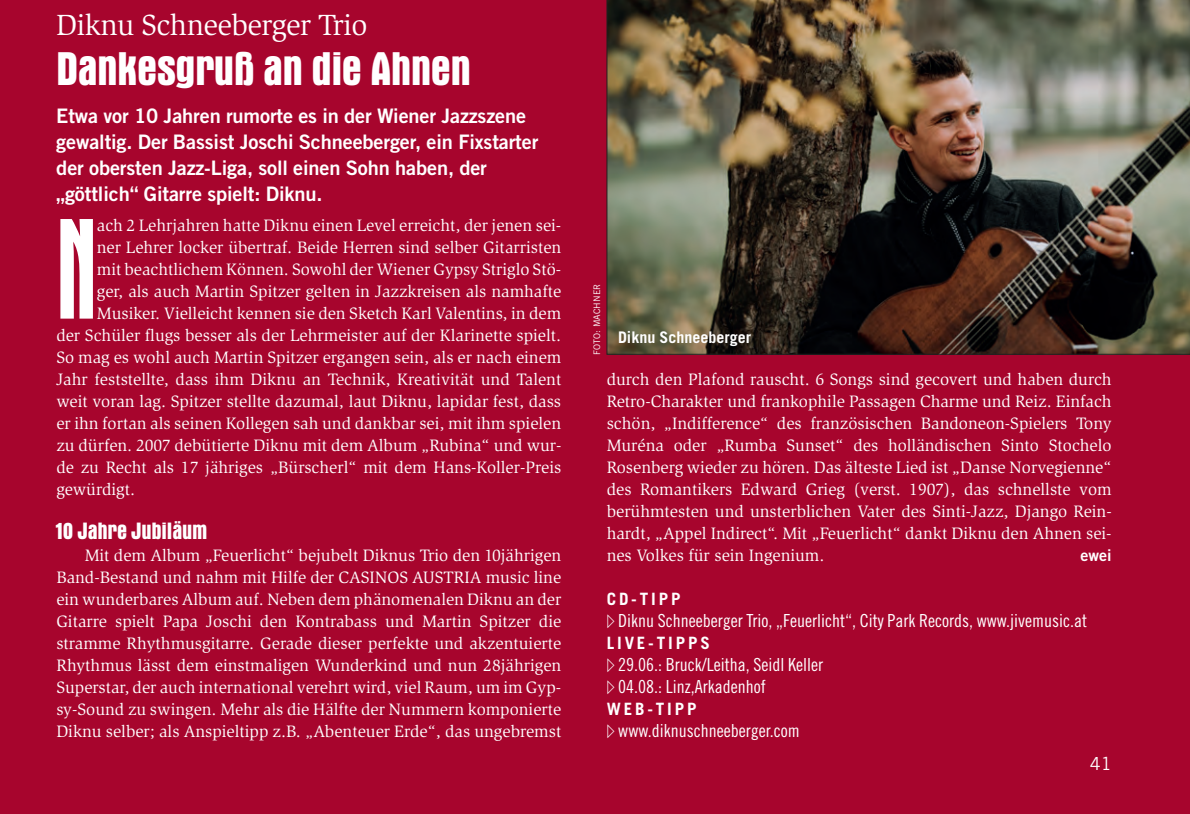
<style>
.page{position:relative;width:1190px;height:814px;background:#fff}
.page>*{position:absolute;margin:0;border:0;box-sizing:border-box;transform-origin:0 0}
.t1{font:condensed 145.6px "Aurora BT";color:#fff}
.t2{font:700 condensed 48px "Aurora BT";letter-spacing:-.015em;color:#fff}
.t3{font:30px "Slimbach";letter-spacing:-.015em;color:#fff}
.t4{font:700 condensed 24px "Aurora BT";letter-spacing:-.01em;color:#fff}
.t5{font:20px/26px "Trade Gothic Bold Two";letter-spacing:-.005em;color:#fff}
.t6{font:18px/22px "Trade Gothic Cond Eighteen";color:#fff}
.t7{font:18px "Trade Gothic";color:#fff}
.t8{font:17px/22px "Slimbach";color:#fff;text-align:justify}
.t9{font:700 17px "Trade Gothic";letter-spacing:.165em;color:#fff}
.t10{font:700 16px "Trade Gothic";color:#fff}
.t11{font:16px "Trade Gothic Bold Two";color:#fff}
.t12{font:9px "Trade Gothic";color:#fff}
</style>
<div class="page">
<div style="left:0;top:0;width:1189px;height:813px;background:#a7052d"></div>
<img style="left:606px;top:0;width:583px;height:354px">
<h3 class="t3" style="left:56px;top:8px;width:312px">Diknu Schneeberger Trio</h3>
<h2 class="t2" style="left:56px;top:42px;width:416px">Dankesgruß an die Ahnen</h2>
<p class="t5" style="left:56px;top:102px;width:483px">Etwa vor 10 Jahren rumorte es in der Wiener Jazzszene gewaltig. Der Bassist Joschi Schneeberger, ein Fixstarter der obersten Jazz-Liga, soll einen Sohn haben, der „göttlich“ Gitarre spielt: Diknu.</p>
<h1 class="t1" style="left:56px;top:193px;width:42px">N</h1>
<p class="t8" style="left:97px;top:214px;width:466px">ach 2 Lehrjahren hatte Diknu einen Level erreicht, der jenen sei-</p>
<p class="t8" style="left:97px;top:236px;width:466px">ner Lehrer locker übertraf. Beide Herren sind selber Gitarristen</p>
<p class="t8" style="left:97px;top:258px;width:466px">mit beachtlichem Können. Sowohl der Wiener Gypsy Striglo Stö-</p>
<p class="t8" style="left:97px;top:280px;width:466px">ger, als auch Martin Spitzer gelten in Jazzkreisen als namhafte</p>
<p class="t8" style="left:97px;top:302px;width:465px">Musiker. Vielleicht kennen sie den Sketch Karl Valentins, in dem</p>
<p class="t8" style="left:56px;top:324px;width:506px">der Schüler flugs besser als der Lehrmeister auf der Klarinette spielt.</p>
<p class="t8" style="left:56px;top:346px;width:506px">So mag es wohl auch Martin Spitzer ergangen sein, als er nach einem</p>
<p class="t8" style="left:56px;top:368px;width:506px">Jahr feststellte, dass ihm Diknu an Technik, Kreativität und Talent</p>
<p class="t8" style="left:56px;top:390px;width:506px">weit voran lag. Spitzer stellte dazumal, laut Diknu, lapidar fest, dass</p>
<p class="t8" style="left:56px;top:412px;width:506px">er ihn fortan als seinen Kollegen sah und dankbar sei, mit ihm spielen</p>
<p class="t8" style="left:56px;top:434px;width:506px">zu dürfen. 2007 debütierte Diknu mit dem Album „Rubina“ und wur-</p>
<p class="t8" style="left:56px;top:456px;width:506px">de zu Recht als 17 jähriges „Bürscherl“ mit dem Hans-Koller-Preis</p>
<p class="t8" style="left:56px;top:478px;width:80px">gewürdigt.</p>
<h3 class="t4" style="left:56px;top:517px;width:153px">10 Jahre Jubiläum</h3>
<p class="t8" style="left:56px;top:544px;width:506px;text-indent:28px">Mit dem Album „Feuerlicht“ bejubelt Diknus Trio den 10jährigen Band-Bestand und nahm mit Hilfe der CASINOS AUSTRIA music line ein wunderbares Album auf. Neben dem phänomenalen Diknu an der Gitarre spielt Papa Joschi den Kontrabass und Martin Spitzer die stramme Rhythmusgitarre. Gerade dieser perfekte und akzentuierte Rhythmus lässt dem einstmaligen Wunderkind und nun 28jährigen Superstar, der auch international verehrt wird, viel Raum, um im Gyp&shy;sy-Sound zu swingen. Mehr als die Hälfte der Nummern komponierte Diknu selber; als Anspieltipp z.B. „Abenteuer Erde“, das ungebremst</p>
<p class="t12" style="left:591px;top:354px;width:72px;rotate:-90deg">FOTO: MACHNER</p>
<p class="t10" style="left:618px;top:328px;width:134px">Diknu Schneeberger</p>
<p class="t8" style="left:606px;top:368px;width:506px">durch den Plafond rauscht. 6 Songs sind gecovert und haben durch Retro-Charakter und frankophile Passagen Charme und Reiz. Einfach schön, „Indifference“ des französischen Bandoneon-Spielers Tony Muréna oder „Rumba Sunset“ des holländischen Sinto Stochelo Rosenberg wieder zu hören. Das älteste Lied ist „Danse Norvegienne“ des Romantikers Edward Grieg (verst. 1907), das schnellste vom berühmtesten und unsterblichen Vater des Sinti-Jazz, Django Rein&shy;hardt, „Appel Indirect“. Mit „Feuerlicht“ dankt Diknu den Ahnen sei&shy;nes Volkes für sein Ingenium.</p>
<p class="t11" style="left:1080px;top:545px;width:33px">ewei</p>
<p class="t9" style="left:606px;top:588px;width:75px">CD-TIPP</p>
<p class="t6" style="left:618px;top:609px;width:470px">Diknu Schneeberger Trio, „Feuerlicht“, City Park Records, www.jivemusic.at</p>
<p class="t9" style="left:606px;top:632px;width:105px">LIVE-TIPPS</p>
<p class="t6" style="left:618px;top:653px;width:206px">29.06.: Bruck/Leitha, Seidl Keller<br>04.08.: Linz,Arkadenhof</p>
<p class="t9" style="left:606px;top:698px;width:91px">WEB-TIPP</p>
<p class="t6" style="left:618px;top:719px;width:183px">www.diknuschneeberger.com</p>
<p class="t7" style="left:1089px;top:752px;width:23px">41</p>
</div>
